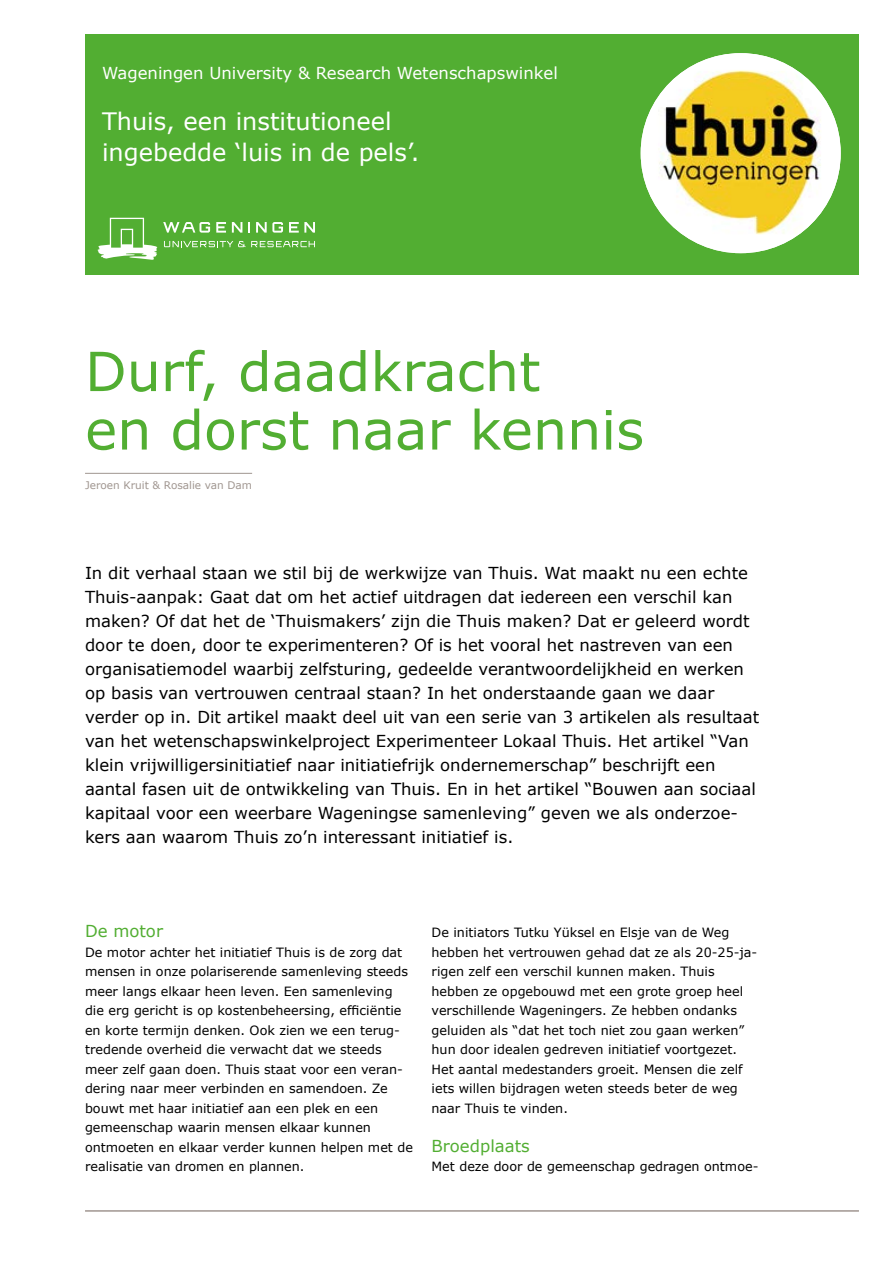
<style>
.page{position:relative;width:893px;height:1263px;background:#fff}
.page>*{position:absolute;margin:0;border:0;box-sizing:border-box;transform-origin:0 0}
.t1{font:54px/58.5px "Verdana";color:#52ae32}
.t2{font:24px/31px "Verdana";color:#fff}
.t3{font:16.5px/24px "Verdana";color:#000}
.t4{font:16.5px "Verdana";color:#fff}
.t5{font:16.5px "Verdana";color:#52ae32}
.t6{font:12.75px/19.5px "Verdana";color:#000}
.t7{font:10.5px "Verdana";color:#a09690}
</style>
<div class="page">
<div style="left:85px;top:34px;width:774px;height:240px;background:#52ae32"></div>
<hr style="left:85px;top:473px;width:167px;height:1px;background:#a09690">
<svg style="left:97px;top:218px;width:218px;height:42px"></svg>
<img style="left:641px;top:53px;width:200px;height:200px;border-radius:100px">
<hr style="left:85px;top:1210px;width:774px;height:2px;background:#a09690">
<p class="t4" style="left:102px;top:62px;width:457px">Wageningen University &amp; Research Wetenschapswinkel</p>
<h2 class="t2" style="left:102px;top:105px;width:319px">Thuis, een institutioneel ingebedde ‘luis in de pels’.</h2>
<h1 class="t1" style="left:85px;top:342px;width:561px">Durf, daadkracht<br>en dorst naar kennis</h1>
<p class="t7" style="left:85px;top:477px;width:169px">Jeroen Kruit &amp; Rosalie van Dam</p>
<p class="t3" style="left:85px;top:561px;width:676px">In dit verhaal staan we stil bij de werkwijze van Thuis. Wat maakt nu een echte Thuis-aanpak: Gaat dat om het actief uitdragen dat iedereen een verschil kan maken? Of dat het de ‘Thuismakers’ zijn die Thuis maken? Dat er geleerd wordt door te doen, door te experimenteren? Of is het vooral het nastreven van een organisatiemodel waarbij zelfsturing, gedeelde verantwoordelijkheid en werken op basis van vertrouwen centraal staan? In het onderstaande gaan we daar verder op in. Dit artikel maakt deel uit van een serie van 3 artikelen als resultaat van het wetenschapswinkelproject Experimenteer Lokaal Thuis. Het artikel “Van klein vrijwilligersinitiatief naar initiatiefrijk ondernemerschap” beschrijft een aantal fasen uit de ontwikkeling van Thuis. En in het artikel “Bouwen aan sociaal kapitaal voor een weerbare Wageningse samenleving” geven we als onderzoe&shy;kers aan waarom Thuis zo’n interessant initiatief is.</p>
<p class="t5" style="left:85px;top:920px;width:79px">De motor</p>
<p class="t6" style="left:85px;top:942px;width:329px">De motor achter het initiatief Thuis is de zorg dat mensen in onze polariserende samenleving steeds meer langs elkaar heen leven. Een samenleving die erg gericht is op kostenbeheersing, efficiëntie en korte termijn denken. Ook zien we een terug&shy;tredende overheid die verwacht dat we steeds meer zelf gaan doen. Thuis staat voor een veran&shy;dering naar meer verbinden en samendoen. Ze bouwt met haar initiatief aan een plek en een gemeenschap waarin mensen elkaar kunnen ontmoeten en elkaar verder kunnen helpen met de realisatie van dromen en plannen.</p>
<p class="t6" style="left:432px;top:922px;width:327px">De initiators Tutku Yüksel en Elsje van de Weg hebben het vertrouwen gehad dat ze als 20-25-ja&shy;rigen zelf een verschil kunnen maken. Thuis hebben ze opgebouwd met een grote groep heel verschillende Wageningers. Ze hebben ondanks geluiden als “dat het toch niet zou gaan werken” hun door idealen gedreven initiatief voortgezet.<br>Het aantal medestanders groeit. Mensen die zelf iets willen bijdragen weten steeds beter de weg naar Thuis te vinden.</p>
<p class="t5" style="left:432px;top:1134px;width:100px">Broedplaats</p>
<p class="t6" style="left:432px;top:1157px;width:328px">Met deze door de gemeenschap gedragen ontmoe-</p>
</div>
